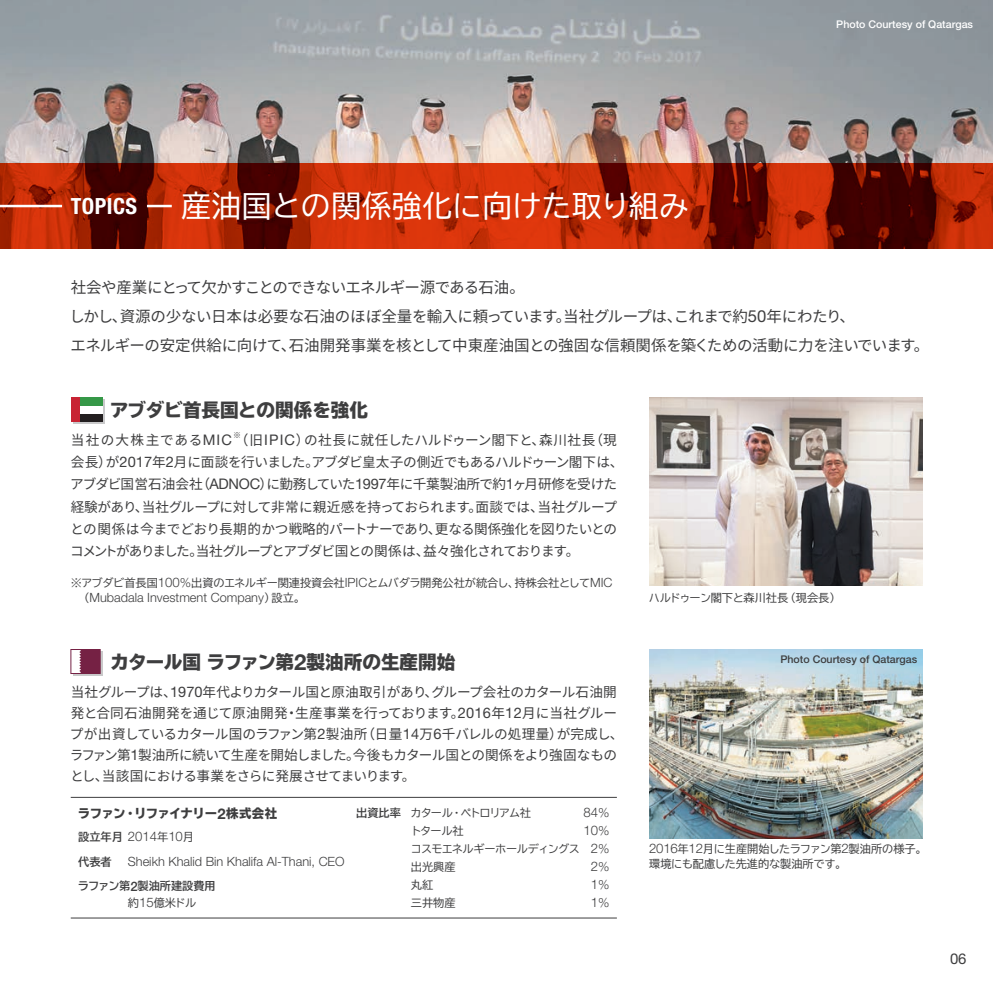
<style>
.page{position:relative;width:993px;height:993px;background:#fff}
.page>*{position:absolute;margin:0;border:0;box-sizing:border-box;transform-origin:0 0}
.t1{font:29.75px "TBUD Go Std";letter-spacing:.01em;color:#fff}
.t2{font:700 condensed 22.4px "Helvetica Neue";letter-spacing:.02em;color:#fff}
.t3{font:800 18.55px "TBUD Go Std";color:#3e3e3f}
.t4{font:15.58px/29.2px "Noto Sans CJ Kjp";letter-spacing:-.025em;color:#3e3e3f}
.t5{font:14.88px "Helvetica Neue";color:#3e3e3f}
.t6{font:13.65px/21px "Noto Sans CJ Kjp";letter-spacing:-.03em;color:#3e3e3f}
.t7{font:13.65px "Noto Sans CJ Kjp";letter-spacing:.04em;color:#3e3e3f}
.t8{font:300 13.12px "Helvetica Neue";color:#3e3e3f}
.t9{font:300 12.78px "Helvetica Neue";color:#3e3e3f}
.t10{font:800 12.42px "TBUD Go Std";letter-spacing:-.045em;color:#3e3e3f}
.t11{font:11.2px/14.9px "TBUD Go Std";letter-spacing:-.02em;color:#3e3e3f}
.t12{font:11.2px "TBUD Go Std";color:#3e3e3f}
.t13{font:700 11.2px/16.1px "TBUD Go Std";color:#3e3e3f}
.t14{font:11.2px/18px "TBUD Go Std";letter-spacing:-.04em;color:#3e3e3f}
.t15{font:11.2px "TBUD Go Std";letter-spacing:-.09em;color:#3e3e3f}
.t16{font:500 10.67px "Helvetica Neue";color:#fff}
.t17{font:500 10.67px "Helvetica Neue";color:#3e3e3f}
.t18{font:7.88px "Noto Sans CJ Kjp";color:#3e3e3f}
.s1{font-family:"Helvetica Neue";font-size:16.62px}
.s2{font-family:"Helvetica Neue";font-size:14.53px}
.s3{font-family:"Helvetica Neue";font-weight:300;font-size:13.12px}
.s4{font-family:"Helvetica Neue";font-weight:300;font-size:12.78px}
.s5{font-family:"TBUD Go Std";font-weight:400;font-size:11.2px}
.s6{font-family:"Helvetica Neue";font-weight:700;font-size:22.05px}
.s7{font-family:"Helvetica Neue";font-weight:700;font-size:14.7px}
.s8{font-family:"TBUD Go Std";font-weight:700;font-size:11.2px}
.s9{font-family:"Helvetica Neue";font-weight:500;font-size:13.12px}
.s10{font-weight:400}
.s11{font-weight:700}
.s12{font-size:12.78px}
</style>
<div class="page">
<img style="left:0;top:0;width:992px;height:164px">
<img style="left:0;top:164px;width:992px;height:84px">
<hr style="left:0;top:205px;width:62px;height:2px;background:#fff">
<hr style="left:147px;top:205px;width:25px;height:2px;background:#fff">
<svg style="left:73px;top:651px;width:29px;height:24px"></svg>
<div style="left:71px;top:649px;width:29px;height:24px;background:#fff"></div>
<svg style="left:79px;top:651px;width:19px;height:20px"></svg>
<div style="left:71px;top:649px;width:29px;height:24px;border:1px solid #752144"></div>
<img style="left:649px;top:649px;width:272px;height:188px">
<svg style="left:73px;top:399px;width:31px;height:24px"></svg>
<div style="left:71px;top:413px;width:31px;height:8px;background:#231f20"></div>
<div style="left:71px;top:405px;width:31px;height:8px;background:#fff"></div>
<div style="left:71px;top:397px;width:31px;height:8px;background:#359847"></div>
<div style="left:71px;top:397px;width:9px;height:24px;background:#c82434"></div>
<img style="left:649px;top:397px;width:272px;height:188px">
<hr style="left:71px;top:796px;width:545px;height:1px;background:#3e3e3f">
<hr style="left:71px;top:917px;width:545px;height:1px;background:#3e3e3f">
<h2 class="t2" style="left:71px;top:192px;width:68px">TOPICS</h2>
<h1 class="t1" style="left:181px;top:182px;width:509px">産油国との関係強化に向けた取り組み</h1>
<p class="t16" style="left:836px;top:18px;width:138px">Photo Courtesy of Qatargas</p>
<p class="t4" style="left:69px;top:273px;width:860px">社会や産業にとって欠かすことのできないエネルギー源である石油。<br>しかし、資源の少ない日本は必要な石油のほぼ全量を輸入に頼っています。当社グループは、これまで約<span class="s1">50</span>年にわたり、<br>エネルギーの安定供給に向けて、石油開発事業を核として中東産油国との強固な信頼関係を築くための活動に力を注いでいます。</p>
<h3 class="t3" style="left:110px;top:400px;width:260px">アブダビ首長国との関係を強化</h3>
<p class="t18" style="left:233px;top:430px;width:9px">※</p>
<p class="t6" style="left:70px;top:451px;width:555px;line-height:22.4px">会長）が<span class="s2">2017</span>年<span class="s2">2</span>月に面談を行いました。アブダビ皇太子の側近でもあるハルドゥーン閣下は、アブダビ国営石油会社（<span class="s2">ADNOC</span>）に勤務していた<span class="s2">1997</span>年に千葉製油所で約<span class="s2">1</span>ヶ月研修を受けた経験があり、当社グループに対して非常に親近感を持っておられます。面談では、当社グループとの関係は今までどおり長期的かつ戦略的パートナーであり、更なる関係強化を図りたいとのコメントがありました。当社グループとアブダビ国との関係は、益々強化されております。</p>
<p class="t12" style="left:71px;top:573px;width:543px">※アブダビ首長国<span class="s3">100</span><span class="s4">%</span>出資のエネルギー関連投資会社<span class="s4">IPIC</span>とムバダラ開発公社が統合し、持株会社として<span class="s4">MIC</span></p>
<p class="t9" style="left:71px;top:589px;width:236px"><span class="s5">　（</span>Mubadala Investment Company<span class="s5">）設立。</span></p>
<p class="t7" style="left:71px;top:431px;width:547px">当社の大株主である<span class="s2">MIC</span> （旧<span class="s2">IPIC</span>）の社長に就任したハルドゥーン閣下と、森川社長（現</p>
<h3 class="t3" style="left:110px;top:652px;width:346px">カタール国ラファン第<span class="s6">2</span>製油所の生産開始</h3>
<p class="t6" style="left:70px;top:681px;width:555px">当社グループは、<span class="s2">1970</span>年代よりカタール国と原油取引があり、グループ会社のカタール石油開発と合同石油開発を通じて原油開発・生産事業を行っております。<span class="s2">2016</span>年<span class="s2">12</span>月に当社グループが出資しているカタール国のラファン第<span class="s2">2</span>製油所（日量<span class="s2">14</span>万<span class="s2">6</span>千バレルの処理量）が完成し、ラファン第<span class="s2">1</span>製油所に続いて生産を開始しました。今後もカタール国との関係をより強固なものとし、当該国における事業をさらに発展させてまいります。</p>
<p class="t10" style="left:78px;top:806px;width:201px">ラファン・リファイナリー<span class="s7">2</span>株式会社</p>
<p class="t8" style="left:78px;top:828px;width:117px"><span class="s8">設立年月</span> 2014<span class="s5">年</span>10<span class="s5">月</span></p>
<p class="t13" style="left:78px;top:853px;width:35px">代表者</p>
<p class="t9" style="left:128px;top:853px;width:218px">Sheikh Khalid Bin Khalifa Al-Thani, CEO</p>
<p class="t13" style="left:128px;top:878px;width:89px;text-indent:-50px">ラファン第<span class="s9">2</span>製油所建設費用<span class="s10">約</span><span class="s3">15</span><span class="s10">億米ドル</span></p>
<p class="t15" style="left:356px;top:803px;width:176px"><span class="s11">出資比率</span> カタール・ペトロリアム社</p>
<p class="t8" style="left:583px;top:803px;width:27px">84<span class="s12">%</span></p>
<p class="t11" style="left:410px;top:822px;width:54px">トタール社</p>
<p class="t8" style="left:583px;top:821px;width:27px">10<span class="s12">%</span></p>
<p class="t14" style="left:410px;top:839px;width:200px">コスモエネルギーホールディングス <span class="s3">2</span><span class="s4">%</span>出光興産</p>
<p class="t8" style="left:590px;top:857px;width:20px">2<span class="s12">%</span></p>
<p class="t11" style="left:410px;top:876px;width:24px">丸紅</p>
<p class="t8" style="left:590px;top:875px;width:20px">1<span class="s12">%</span></p>
<p class="t11" style="left:410px;top:894px;width:46px">三井物産</p>
<p class="t8" style="left:590px;top:893px;width:20px">1<span class="s12">%</span></p>
<p class="t11" style="left:648px;top:590px;width:193px">ハルドゥーン閣下と森川社長（現会長）</p>
<p class="t17" style="left:780px;top:652px;width:138px">Photo Courtesy of Qatargas</p>
<p class="t11" style="left:649px;top:840px;width:279px"><span class="s3">2016</span>年<span class="s3">12</span>月に生産開始したラファン第<span class="s3">2</span>製油所の様子。環境にも配慮した先進的な製油所です。</p>
<p class="t5" style="left:949px;top:949px;width:18px">06</p>
</div>
